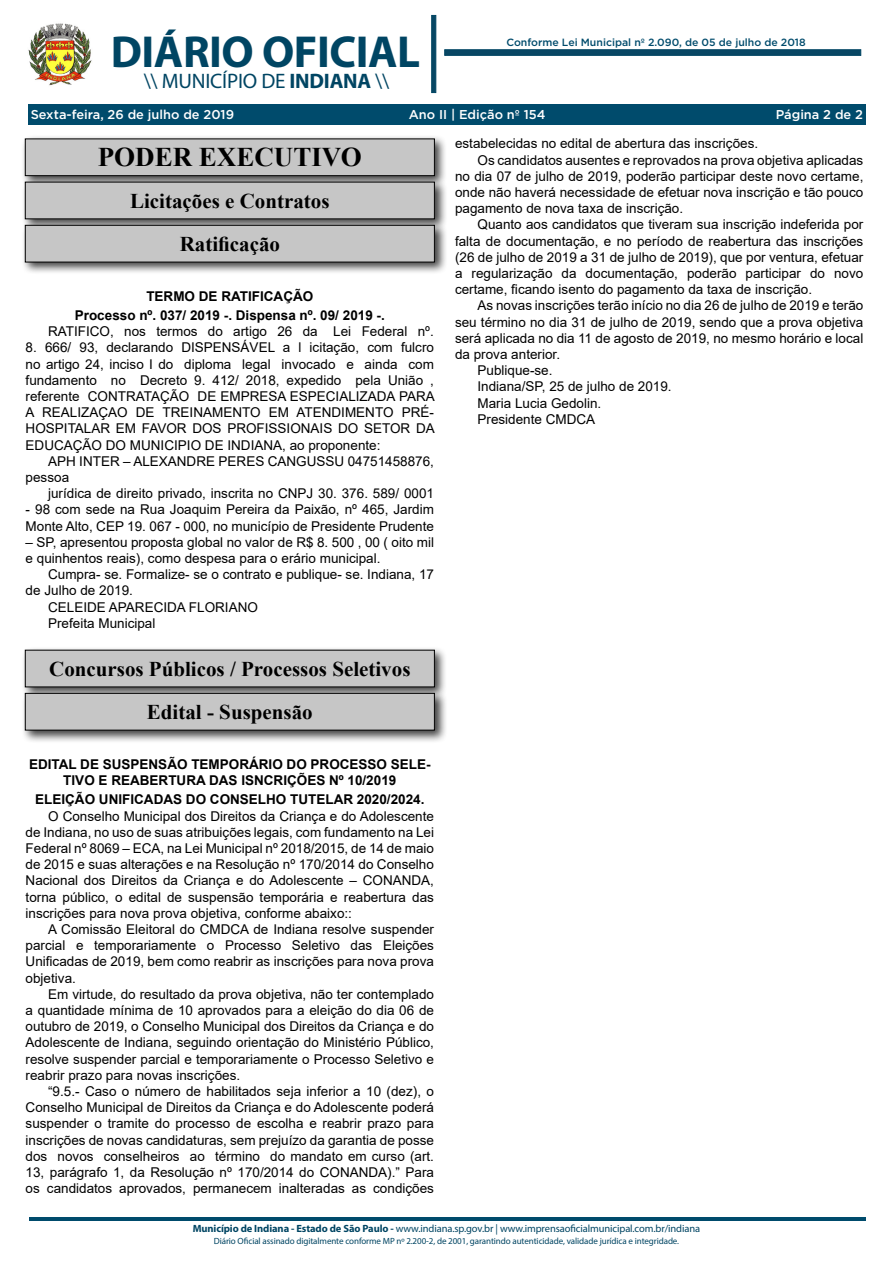
<style>
.page{position:relative;width:893px;height:1263px;background:#fff}
.page>*{position:absolute;margin:0;border:0;box-sizing:border-box;transform-origin:0 0}
.t1{font:700 45px "Myriad Pro";letter-spacing:-.01em;color:#004563}
.t2{font:700 27px "Times New Roman";color:#000}
.t3{font:700 21px "Times New Roman";color:#000}
.t4{font:21px "Myriad Pro";letter-spacing:-.01em;color:#004563}
._2_-_Corpo{font:13.5px/16.2px "Arial";color:#000;text-align:justify}
._1_-_Cabeçalho{font:700 13.5px/16.2px "Arial";color:#000;text-align:center}
.t5{font:500 12.75px "Gotham";color:#fff}
.t6{font:10.5px "Myriad Pro";letter-spacing:-.01em;color:#004563}
.t7{font:500 10.5px "Gotham";color:#004b6c}
.t8{font:9px "Myriad Pro";letter-spacing:-.01em;color:#004563}
.s1{font-weight:700}
</style>
<div class="page">
<div style="left:28px;top:104px;width:837px;height:21px;background:#004b6c"></div>
<img style="left:28px;top:23px;width:64px;height:63px">
<svg style="left:431px;top:15px;width:5px;height:78px"></svg>
<svg style="left:444px;top:50px;width:417px;height:6px;background:#094965"></svg>
<hr style="left:29px;top:1218px;width:836px;height:3px;background:#004b6c">
<div style="left:21px;top:135px;width:427px;height:54px;background:#000;opacity:.75"></div>
<div style="left:25px;top:139px;width:409px;height:37px;background:#c6c6c6"></div>
<div style="left:25px;top:139px;width:410px;height:37px;border:1px solid #000"></div>
<div style="left:21px;top:178px;width:426px;height:54px;background:#000;opacity:.75"></div>
<div style="left:25px;top:182px;width:409px;height:37px;background:#c6c6c6"></div>
<div style="left:21px;top:221px;width:426px;height:54px;background:#000;opacity:.75"></div>
<div style="left:25px;top:225px;width:409px;height:37px;background:#c6c6c6"></div>
<div style="left:25px;top:225px;width:410px;height:37px;border:1px solid #000"></div>
<div style="left:21px;top:646px;width:426px;height:54px;background:#000;opacity:.75"></div>
<div style="left:25px;top:650px;width:409px;height:37px;background:#c6c6c6"></div>
<div style="left:21px;top:689px;width:426px;height:54px;background:#000;opacity:.75"></div>
<div style="left:25px;top:693px;width:409px;height:37px;background:#c6c6c6"></div>
<div style="left:25px;top:693px;width:410px;height:37px;border:1px solid #000"></div>
<h1 class="t1" style="left:111px;top:23px;width:311px">DIÁRIO OFICIAL</h1>
<h3 class="t4" style="left:144px;top:68px;width:247px">\\ MUNICÍPIO DE <span class="s1">INDIANA</span> \\</h3>
<p class="t7" style="left:506px;top:35px;width:301px">Conforme Lei Municipal nº 2.090, de 05 de julho de 2018</p>
<p class="t5" style="left:31px;top:106px;width:205px">Sexta-feira, 26 de julho de 2019</p>
<p class="t5" style="left:409px;top:106px;width:138px">Ano II | Edição nº 154</p>
<p class="t5" style="left:776px;top:106px;width:89px">Página 2 de 2</p>
<p class="t2" style="left:98px;top:138px;width:266px">PODER EXECUTIVO</p>
<p class="t3" style="left:130px;top:185px;width:201px">Licitações e Contratos</p>
<p class="t3" style="left:180px;top:229px;width:102px">Ratificação</p>
<p class="_1_-_Cabeçalho" style="left:146px;top:288px;width:168px">TERMO DE RATIFICAÇÃO</p>
<p class="_1_-_Cabeçalho" style="left:75px;top:307px;width:312px">Processo nº. 037/ 2019 -. Dispensa nº. 09/ 2019 -.</p>
<p class="_2_-_Corpo" style="left:48px;top:323px;width:387px">RATIFICO, nos termos do artigo 26 da Lei Federal nº.</p>
<p class="_2_-_Corpo" style="left:26px;top:339px;width:411px">8. 666/ 93, declarando DISPENSÁVEL a l icitação, com fulcro no artigo 24, inciso I do diploma legal invocado e ainda com fundamento no Decreto 9. 412/ 2018, expedido pela União , referente CONTRATAÇÃO DE EMPRESA ESPECIALIZADA PARA A REALIZAÇAO DE TREINAMENTO EM ATENDIMENTO PRÉ-HOSPITALAR EM FAVOR DOS PROFISSIONAIS DO SETOR DA EDUCAÇÃO DO MUNICIPIO DE INDIANA, ao proponente:</p>
<p class="_2_-_Corpo" style="left:26px;top:453px;width:410px;text-indent:23px">APH INTER – ALEXANDRE PERES CANGUSSU 04751458876, pessoa</p>
<p class="_2_-_Corpo" style="left:48px;top:485px;width:387px">jurídica de direito privado, inscrita no CNPJ 30. 376. 589/ 0001</p>
<p class="_2_-_Corpo" style="left:26px;top:501px;width:410px">- 98 com sede na Rua Joaquim Pereira da Paixão, nº 465, Jardim<br>Monte Alto, CEP 19. 067 - 000, no município de Presidente Prudente</p>
<p class="_2_-_Corpo" style="left:26px;top:534px;width:410px">– SP, apresentou proposta global no valor de R$ 8. 500 , 00 ( oito mil e quinhentos reais), como despesa para o erário municipal.</p>
<p class="_2_-_Corpo" style="left:26px;top:566px;width:410px;text-indent:23px">Cumpra- se. Formalize- se o contrato e publique- se. Indiana, 17 de Julho de 2019.</p>
<p class="_2_-_Corpo" style="left:48px;top:599px;width:211px">CELEIDE APARECIDA FLORIANO</p>
<p class="_2_-_Corpo" style="left:48px;top:615px;width:109px">Prefeita Municipal</p>
<p class="t3" style="left:49px;top:653px;width:363px">Concursos Públicos / Processos Seletivos</p>
<p class="t3" style="left:147px;top:697px;width:167px">Edital - Suspensão</p>
<p class="_1_-_Cabeçalho" style="left:29px;top:756px;width:403px">EDITAL DE SUSPENSÃO TEMPORÁRIO DO PROCESSO SELE-<br>TIVO E REABERTURA DAS ISNCRIÇÕES Nº 10/2019</p>
<p class="_1_-_Cabeçalho" style="left:35px;top:792px;width:391px">ELEIÇÃO UNIFICADAS DO CONSELHO TUTELAR 2020/2024.</p>
<p class="_2_-_Corpo" style="left:26px;top:807px;width:410px;text-indent:23px">O Conselho Municipal dos Direitos da Criança e do Adolescente de Indiana, no uso de suas atribuições legais, com fundamento na Lei Federal nº 8069 – ECA, na Lei Municipal nº 2018/2015, de 14 de maio de 2015 e suas alterações e na Resolução nº 170/2014 do Conselho Nacional dos Direitos da Criança e do Adolescente – CONANDA, torna público, o edital de suspensão temporária e reabertura das inscrições para nova prova objetiva, conforme abaixo::</p>
<p class="_2_-_Corpo" style="left:26px;top:921px;width:410px;text-indent:23px">A Comissão Eleitoral do CMDCA de Indiana resolve suspender parcial e temporariamente o Processo Seletivo das Eleições Unificadas de 2019, bem como reabrir as inscrições para nova prova objetiva.</p>
<p class="_2_-_Corpo" style="left:26px;top:986px;width:410px;text-indent:23px">Em virtude, do resultado da prova objetiva, não ter contemplado a quantidade mínima de 10 aprovados para a eleição do dia 06 de outubro de 2019, o Conselho Municipal dos Direitos da Criança e do Adolescente de Indiana, seguindo orientação do Ministério Público, resolve suspender parcial e temporariamente o Processo Seletivo e reabrir prazo para novas inscrições.</p>
<p class="_2_-_Corpo" style="left:26px;top:1083px;width:410px;text-indent:23px">“9.5.- Caso o número de habilitados seja inferior a 10 (dez), o Conselho Municipal de Direitos da Criança e do Adolescente poderá suspender o tramite do processo de escolha e reabrir prazo para inscrições de novas candidaturas, sem prejuízo da garantia de posse dos novos conselheiros ao término do mandato em curso (art.<br>13, parágrafo 1, da Resolução nº 170/2014 do CONANDA).” Para os candidatos aprovados, permanecem inalteradas as condições</p>
<p class="_2_-_Corpo" style="left:455px;top:135px;width:305px">estabelecidas no edital de abertura das inscrições.</p>
<p class="_2_-_Corpo" style="left:455px;top:152px;width:410px;text-indent:22px">Os candidatos ausentes e reprovados na prova objetiva aplicadas no dia 07 de julho de 2019, poderão participar deste novo certame, onde não haverá necessidade de efetuar nova inscrição e tão pouco pagamento de nova taxa de inscrição.</p>
<p class="_2_-_Corpo" style="left:455px;top:216px;width:410px;text-indent:22px">Quanto aos candidatos que tiveram sua inscrição indeferida por falta de documentação, e no período de reabertura das inscrições (26 de julho de 2019 a 31 de julho de 2019), que por ventura, efetuar a regularização da documentação, poderão participar do novo certame, ficando isento do pagamento da taxa de inscrição.</p>
<p class="_2_-_Corpo" style="left:455px;top:297px;width:410px;text-indent:22px">As novas inscrições terão início no dia 26 de julho de 2019 e terão seu término no dia 31 de julho de 2019, sendo que a prova objetiva será aplicada no dia 11 de agosto de 2019, no mesmo horário e local da prova anterior.</p>
<p class="_2_-_Corpo" style="left:477px;top:362px;width:77px">Publique-se.</p>
<p class="_2_-_Corpo" style="left:477px;top:378px;width:196px">Indiana/SP, 25 de julho de 2019.</p>
<p class="_2_-_Corpo" style="left:477px;top:395px;width:125px">Maria Lucia Gedolin.</p>
<p class="_2_-_Corpo" style="left:477px;top:411px;width:119px">Presidente CMDCA</p>
<p class="t6" style="left:193px;top:1222px;width:509px"><span class="s1">Município de Indiana - Estado de São Paulo -</span> www.indiana.sp.gov.br | www.imprensaoficialmunicipal.com.br/indiana</p>
<p class="t8" style="left:214px;top:1236px;width:467px">Diário Oficial assinado digitalmente conforme MP nº 2.200-2, de 2001, garantindo autenticidade, validade jurídica e integridade.</p>
</div>
